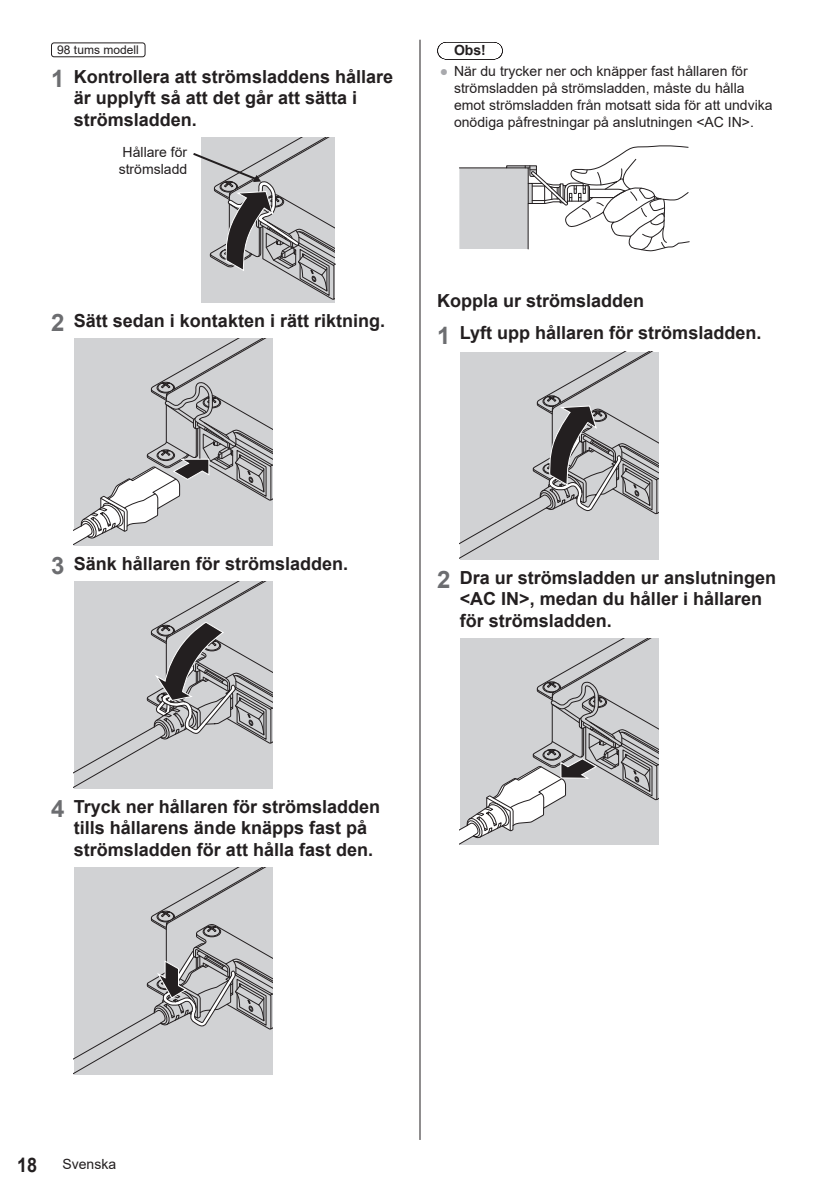
<style>
.page{position:relative;width:840px;height:1191px;background:#fff}
.page>*{position:absolute;margin:0;border:0;box-sizing:border-box;transform-origin:0 0}
.t1{font:700 20px "Arial";color:#231f20;scale:.9 1}
.t2{font:700 18px/21.6px "Arial";color:#231f20}
.t3{font:14px/16.8px "Arial";color:#231f20}
.t4{font:700 14px "Arial";color:#231f20}
.t5{font:12px "Arial";color:#231f20}
.s1{font-size:24px;color:#6c6d70}
.s2{color:#a8a9ad}
</style>
<div class="page">
<hr style="left:419px;top:40px;width:1px;height:1100px;background:#231f20">
<div style="left:51px;top:42px;width:94px;height:15px;border:1px solid #231f20;border-radius:3px"></div>
<svg style="left:193px;top:137px;width:143px;height:164px;background:#b8b8ba"></svg>
<svg style="left:74px;top:338px;width:198px;height:207px;background:#c4c5c7"></svg>
<div style="left:74px;top:581px;width:198px;height:207px;background:#d1d2d4"></div>
<svg style="left:147px;top:581px;width:125px;height:162px;background:#afafb0"></svg>
<div style="left:74px;top:867px;width:198px;height:207px;background:#d1d2d4"></div>
<svg style="left:147px;top:867px;width:125px;height:162px;background:#b8b8ba"></svg>
<svg style="left:445px;top:42px;width:49px;height:1px"></svg>
<svg style="left:459px;top:145px;width:231px;height:106px"></svg>
<div style="left:459px;top:352px;width:199px;height:207px;background:#d1d2d4"></div>
<svg style="left:532px;top:352px;width:126px;height:162px;background:#b0b0b1"></svg>
<svg style="left:459px;top:638px;width:199px;height:207px;background:#c6c6c8"></svg>
<p class="t5" style="left:57px;top:41px;width:83px">98 tums modell</p>
<p class="t2" style="left:74px;top:66px;width:321px;text-indent:-23px"><span class="s1">1</span> Kontrollera att strömsladdens hållare är upplyft så att det går att sätta i strömsladden.</p>
<p class="t3" style="left:119px;top:144px;width:70px">Hållare för strömsladd</p>
<p class="t4" style="left:454px;top:40px;width:33px">Obs!</p>
<p class="t3" style="left:454px;top:63px;width:320px;text-indent:-14px"><span class="s2">●</span> När du trycker ner och knäpper fast hållaren för strömsladden på strömsladden, måste du hålla emot strömsladden från motsatt sida för att undvika onödiga påfrestningar på anslutningen &lt;AC IN&gt;.</p>
<p class="t2" style="left:51px;top:310px;width:335px"><span class="s1">2</span> Sätt sedan i kontakten i rätt riktning.</p>
<p class="t2" style="left:437px;top:284px;width:326px;line-height:32.4px">Koppla ur strömsladden<br><span class="s1">1</span> Lyft upp hållaren för strömsladden.</p>
<p class="t2" style="left:51px;top:553px;width:298px"><span class="s1">3</span> Sänk hållaren för strömsladden.</p>
<p class="t2" style="left:459px;top:566px;width:318px;text-indent:-23px"><span class="s1">2</span> Dra ur strömsladden ur anslutningen &lt;AC IN&gt;, medan du håller i hållaren för strömsladden.</p>
<p class="t2" style="left:74px;top:796px;width:308px;text-indent:-23px"><span class="s1">4</span> Tryck ner hållaren för strömsladden tills hållarens ände knäpps fast på strömsladden för att hålla fast den.</p>
<p class="t1" style="left:17px;top:1150px;width:24px">18</p>
<p class="t3" style="left:62px;top:1155px;width:55px">Svenska</p>
</div>
